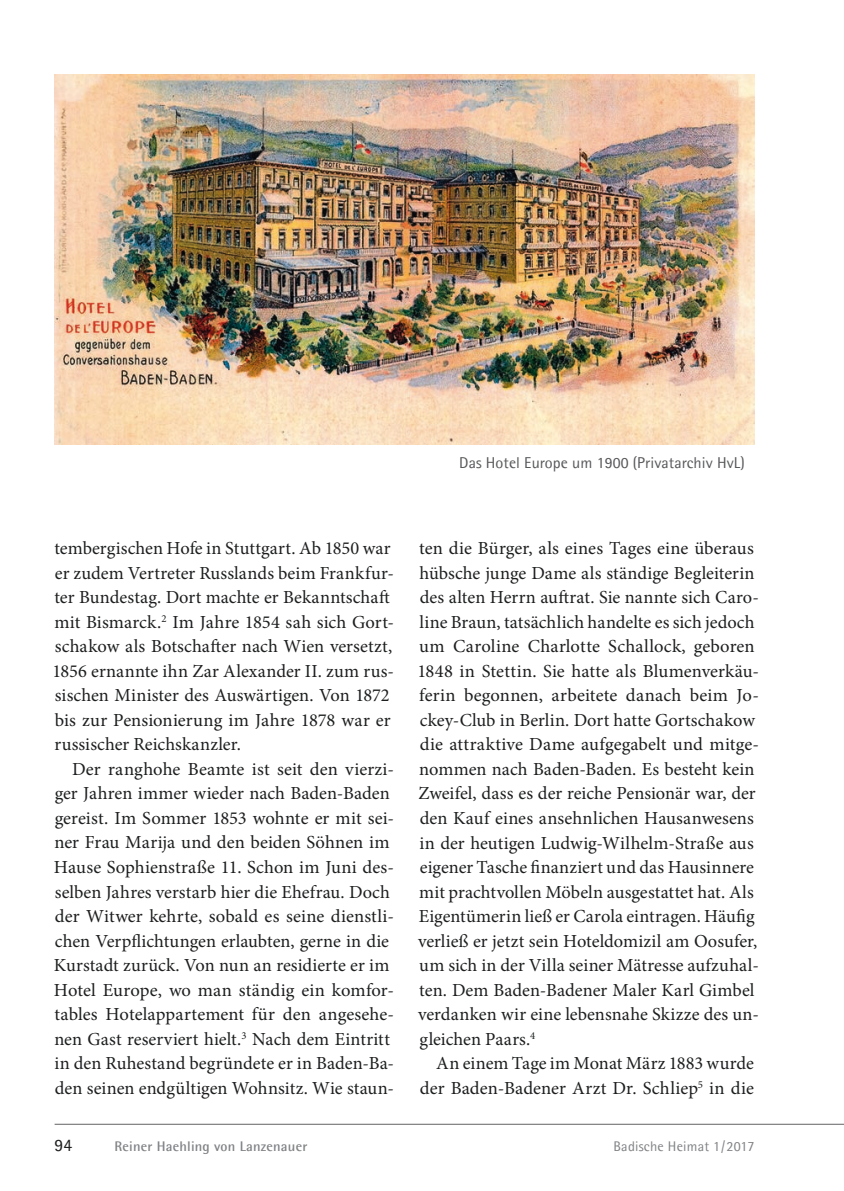
<style>
.page{position:relative;width:844px;height:1191px;background:#fff}
.page>*{position:absolute;margin:0;border:0;box-sizing:border-box;transform-origin:0 0}
.t1{font:18.38px "Minion Pro";letter-spacing:.005em;color:#1d1e1f}
.t2{font:17.5px "Agfa Rotis Semisans";color:#1d1e1f}
.t3{font:15.75px "Agfa Rotis Semisans";letter-spacing:.005em;color:#57585a}
.t4{font:700 14px "Agfa Rotis Semisans";letter-spacing:.015em;color:#808285}
.t5{font:14px "Agfa Rotis Semisans";letter-spacing:.015em;color:#808285}
</style>
<div class="page">
<hr style="left:55px;top:1124px;width:788px;height:1px;background:#636366">
<img style="left:55px;top:74px;width:699px;height:370px">
<p class="t3" style="left:459px;top:453px;width:287px">Das Hotel Europe um 1900 (Privatarchiv HvL)</p>
<p class="t1" style="left:54px;top:541px;width:338px">tembergischen Hofe in Stuttgart. Ab 1850 war</p>
<p class="t1" style="left:55px;top:565px;width:340px">er zudem Vertreter Russlands beim Frankfur-</p>
<p class="t1" style="left:54px;top:590px;width:337px">ter Bundestag. Dort machte er Bekanntschaft</p>
<p class="t1" style="left:54px;top:614px;width:341px">mit Bismarck.<sup>2</sup> Im Jahre 1854 sah sich Gort-</p>
<p class="t1" style="left:55px;top:639px;width:339px">schakow als Botschafter nach Wien versetzt,</p>
<p class="t1" style="left:52px;top:663px;width:343px">1856 ernannte ihn Zar Alexander II. zum rus-</p>
<p class="t1" style="left:55px;top:688px;width:336px">sischen Minister des Auswärtigen. Von 1872</p>
<p class="t1" style="left:55px;top:712px;width:337px">bis zur Pensionierung im Jahre 1878 war er</p>
<p class="t1" style="left:54px;top:737px;width:188px">russischer Reichskanzler.</p>
<p class="t1" style="left:72px;top:761px;width:323px">Der ranghohe Beamte ist seit den vierzi-</p>
<p class="t1" style="left:55px;top:786px;width:336px">ger Jahren immer wieder nach Baden-Baden</p>
<p class="t1" style="left:55px;top:810px;width:341px">gereist. Im Sommer 1853 wohnte er mit sei-</p>
<p class="t1" style="left:54px;top:835px;width:337px">ner Frau Marija und den beiden Söhnen im</p>
<p class="t1" style="left:54px;top:859px;width:341px">Hause Sophienstraße 11. Schon im Juni des-</p>
<p class="t1" style="left:55px;top:884px;width:336px">selben Jahres verstarb hier die Ehefrau. Doch</p>
<p class="t1" style="left:55px;top:908px;width:340px">der Witwer kehrte, sobald es seine dienstli-</p>
<p class="t1" style="left:55px;top:933px;width:335px">chen Verpflichtungen erlaubten, gerne in die</p>
<p class="t1" style="left:54px;top:957px;width:337px">Kurstadt zurück. Von nun an residierte er im</p>
<p class="t1" style="left:54px;top:982px;width:341px">Hotel Europe, wo man ständig ein komfor-</p>
<p class="t1" style="left:54px;top:1006px;width:341px">tables Hotelappartement für den angesehe-</p>
<p class="t1" style="left:54px;top:1031px;width:337px">nen Gast reserviert hielt.<sup>3</sup> Nach dem Eintritt</p>
<p class="t1" style="left:54px;top:1055px;width:341px">in den Ruhestand begründete er in Baden-Ba-</p>
<p class="t1" style="left:55px;top:1080px;width:340px">den seinen endgültigen Wohnsitz. Wie staun-</p>
<p class="t1" style="left:419px;top:541px;width:336px">ten die Bürger, als eines Tages eine überaus</p>
<p class="t1" style="left:419px;top:565px;width:336px">hübsche junge Dame als ständige Begleiterin</p>
<p class="t1" style="left:420px;top:590px;width:340px">des alten Herrn auftrat. Sie nannte sich Caro-</p>
<p class="t1" style="left:419px;top:614px;width:336px">line Braun, tatsächlich handelte es sich jedoch</p>
<p class="t1" style="left:419px;top:639px;width:337px">um Caroline Charlotte Schallock, geboren</p>
<p class="t1" style="left:417px;top:663px;width:343px">1848 in Stettin. Sie hatte als Blumenverkäu-</p>
<p class="t1" style="left:419px;top:688px;width:341px">ferin begonnen, arbeitete danach beim Jo-</p>
<p class="t1" style="left:420px;top:712px;width:336px">ckey-Club in Berlin. Dort hatte Gortschakow</p>
<p class="t1" style="left:420px;top:737px;width:340px">die attraktive Dame aufgegabelt und mitge-</p>
<p class="t1" style="left:419px;top:761px;width:337px">nommen nach Baden-Baden. Es besteht kein</p>
<p class="t1" style="left:418px;top:786px;width:338px">Zweifel, dass es der reiche Pensionär war, der</p>
<p class="t1" style="left:420px;top:810px;width:335px">den Kauf eines ansehnlichen Hausanwesens</p>
<p class="t1" style="left:419px;top:835px;width:336px">in der heutigen Ludwig-Wilhelm-Straße aus</p>
<p class="t1" style="left:420px;top:859px;width:335px">eigener Tasche finanziert und das Hausinnere</p>
<p class="t1" style="left:419px;top:884px;width:336px">mit prachtvollen Möbeln ausgestattet hat. Als</p>
<p class="t1" style="left:419px;top:908px;width:337px">Eigentümerin ließ er Carola eintragen. Häufig</p>
<p class="t1" style="left:418px;top:933px;width:340px">verließ er jetzt sein Hoteldomizil am Oosufer,</p>
<p class="t1" style="left:419px;top:957px;width:341px">um sich in der Villa seiner Mätresse aufzuhal-</p>
<p class="t1" style="left:419px;top:982px;width:336px">ten. Dem Baden-Badener Maler Karl Gimbel</p>
<p class="t1" style="left:418px;top:1006px;width:342px">verdanken wir eine lebensnahe Skizze des un-</p>
<p class="t1" style="left:419px;top:1031px;width:117px">gleichen Paars.<sup>4</sup></p>
<p class="t1" style="left:436px;top:1055px;width:319px">An einem Tage im Monat März 1883 wurde</p>
<p class="t1" style="left:420px;top:1080px;width:335px">der Baden-Badener Arzt Dr. Schliep<sup>5</sup> in die</p>
<p class="t2" style="left:55px;top:1134px;width:19px">94</p>
<p class="t4" style="left:114px;top:1137px;width:194px">Reiner Haehling von Lanzenauer</p>
<p class="t5" style="left:613px;top:1137px;width:142px">Badische Heimat 1 / 2017</p>
</div>
